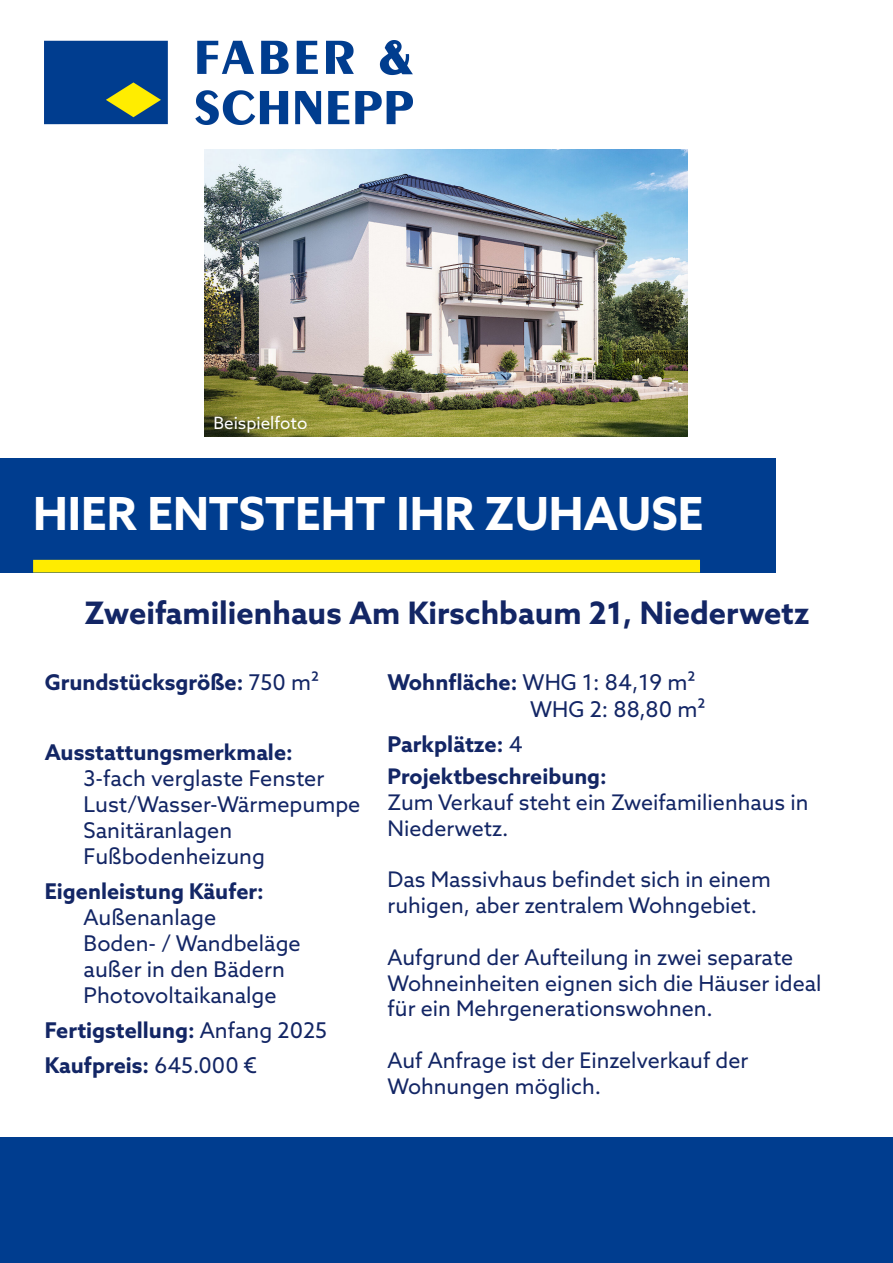
<style>
.page{position:relative;width:893px;height:1263px;background:#fff}
.page>*{position:absolute;margin:0;border:0;box-sizing:border-box;transform-origin:0 0}
.t1{font:700 45.6px "Azo Sans";color:#fff}
.t2{font:700 30.9px "Azo Sans";color:#132665}
.t3{font:21.75px/26px "Azo Sans";color:#132665}
.t4{font:700 21.75px/35px "Azo Sans";color:#132665}
.t5{font:21.45px/25.8px "Azo Sans";color:#132665}
.t6{font:700 21.45px "Azo Sans";color:#132665}
.t7{font:16.95px "Azo Sans";color:#fff}
.s1{font-weight:400}
.s2{font-weight:700}
</style>
<div class="page">
<div style="left:0;top:1138px;width:893px;height:125px;background:#003d8f"></div>
<img style="left:45px;top:41px;width:368px;height:84px">
<div style="left:0;top:458px;width:775px;height:114px;background:#003d8f"></div>
<div style="left:33px;top:560px;width:667px;height:12px;background:#ffec00"></div>
<img style="left:205px;top:150px;width:483px;height:286px">
<p class="t7" style="left:213px;top:412px;width:95px">Beispielfoto</p>
<h1 class="t1" style="left:33px;top:483px;width:672px">HIER ENTSTEHT IHR ZUHAUSE</h1>
<h2 class="t2" style="left:85px;top:593px;width:726px">Zweifamilienhaus Am Kirschbaum 21, Niederwetz</h2>
<p class="t4" style="left:45px;top:665px;width:276px">Grundstücksgröße: <span class="s1">750 m²</span></p>
<p class="t4" style="left:45px;top:734px;width:250px">Ausstattungsmerkmale:</p>
<p class="t3" style="left:84px;top:765px;width:278px">3-fach verglaste Fenster<br>Lust/Wasser-Wärmepumpe<br>Sanitäranlagen<br>Fußbodenheizung</p>
<p class="t4" style="left:45px;top:873px;width:221px">Eigenleistung Käufer:</p>
<p class="t3" style="left:84px;top:904px;width:219px">Außenanlage<br>Boden- / Wandbeläge außer in den Bädern<br>Photovoltaikanalge</p>
<p class="t4" style="left:45px;top:1012px;width:284px">Fertigstellung: <span class="s1">Anfang 2025<br></span>Kaufpreis: <span class="s1">645.000 €</span></p>
<p class="t3" style="left:530px;top:669px;width:177px;text-indent:-143px"><span class="s2">Wohnfläche:</span> WHG 1: 84,19 m²<br>WHG 2: 88,80 m²</p>
<p class="t4" style="left:388px;top:726px;width:137px">Parkplätze: <span class="s1">4</span></p>
<p class="t6" style="left:388px;top:762px;width:221px">Projektbeschreibung:</p>
<p class="t5" style="left:388px;top:789px;width:423px">Zum Verkauf steht ein Zweifamilienhaus in<br>Niederwetz.</p>
<p class="t5" style="left:388px;top:866px;width:385px">Das Massivhaus befindet sich in einem ruhigen, aber zentralem Wohngebiet.</p>
<p class="t5" style="left:388px;top:944px;width:436px">Aufgrund der Aufteilung in zwei separate<br>Wohneinheiten eignen sich die Häuser ideal für ein Mehrgenerationswohnen.</p>
<p class="t5" style="left:388px;top:1047px;width:362px">Auf Anfrage ist der Einzelverkauf der<br>Wohnungen möglich.</p>
</div>
